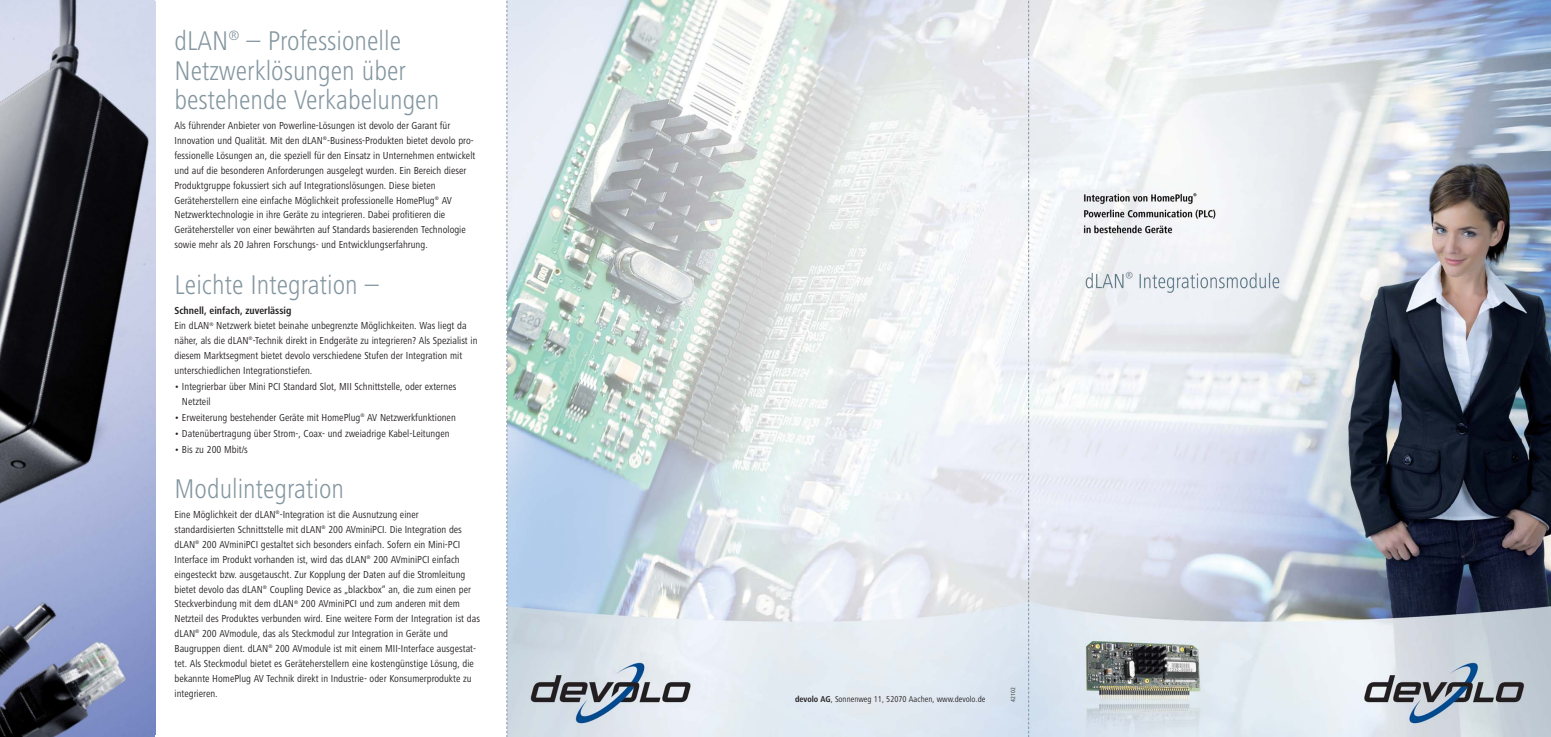
<style>
.page{position:relative;width:1551px;height:737px;background:#fff}
.page>*{position:absolute;margin:0;border:0;box-sizing:border-box;transform-origin:0 0}
.t1{font:300 condensed 28px/29.8px "Frutiger Next LT";color:#8496a0}
.t2{font:condensed 10.5px/14.9px "Frutiger Next LT";color:#231f20}
.t3{font:condensed 8.75px "Frutiger Next LT";color:#231f20}
.t4{font:condensed 6.12px "Frutiger Next LT";color:#231f20}
.s1{font-weight:700}
</style>
<div class="page">
<img style="left:507px;top:1px;width:1043px;height:736px">
<img style="left:0;top:1px;width:155px;height:736px">
<svg style="left:506px;top:1px;width:1px;height:736px"></svg>
<svg style="left:1028px;top:1px;width:1px;height:736px"></svg>
<h1 class="t1" style="left:174px;top:28px;width:266px">dLAN<sup>®</sup> – Professionelle<br>Netzwerklösungen über bestehende Verkabelungen</h1>
<p class="t2" style="left:174px;top:119px;width:302px">Als führender Anbieter von Powerline-Lösungen ist devolo der Garant für Innovation und Qualität. Mit den dLAN<sup>®</sup>-Business-Produkten bietet devolo pro&shy;fessionelle Lösungen an, die speziell für den Einsatz in Unternehmen entwickelt und auf die besonderen Anforderungen ausgelegt wurden. Ein Bereich dieser Produktgruppe fokussiert sich auf Integrationslösungen. Diese bieten Geräteherstellern eine einfache Möglichkeit professionelle HomePlug<sup>®</sup> AV Netzwerktechnologie in ihre Geräte zu integrieren. Dabei profitieren die Gerätehersteller von einer bewährten auf Standards basierenden Technologie sowie mehr als 20 Jahren Forschungs- und Entwicklungserfahrung.</p>
<h1 class="t1" style="left:174px;top:272px;width:206px">Leichte Integration –</h1>
<p class="t2" style="left:174px;top:304px;width:304px"><span class="s1">Schnell, einfach, zuverlässig<br></span>Ein dLAN<sup>®</sup> Netzwerk bietet beinahe unbegrenzte Möglichkeiten. Was liegt da näher, als die dLAN<sup>®</sup>-Technik direkt in Endgeräte zu integrieren? Als Spezialist in diesem Marktsegment bietet devolo verschiedene Stufen der Integration mit unterschiedlichen Integrationstiefen.</p>
<p class="t2" style="left:182px;top:379px;width:276px;line-height:15.8px;text-indent:-7px">• Integrierbar über Mini PCI Standard Slot, MII Schnittstelle, oder externes<br>Netzteil</p>
<p class="t2" style="left:174px;top:411px;width:283px">• Erweiterung bestehender Geräte mit HomePlug<sup>®</sup> AV Netzwerkfunktionen</p>
<p class="t2" style="left:174px;top:427px;width:276px">• Datenübertragung über Strom-, Coax- und zweiadrige Kabel-Leitungen</p>
<p class="t2" style="left:174px;top:443px;width:75px">• Bis zu 200 Mbit/s</p>
<h1 class="t1" style="left:174px;top:477px;width:171px">Modulintegration</h1>
<p class="t2" style="left:174px;top:508px;width:307px">Eine Möglichkeit der dLAN<sup>®</sup>-Integration ist die Ausnutzung einer standardisierten Schnittstelle mit dLAN<sup>®</sup> 200 AVminiPCI. Die Integration des dLAN<sup>®</sup> 200 AVminiPCI gestaltet sich besonders einfach. Sofern ein Mini-PCI Interface im Produkt vorhanden ist, wird das dLAN<sup>®</sup> 200 AVminiPCI einfach eingesteckt bzw. ausgetauscht. Zur Kopplung der Daten auf die Stromleitung bietet devolo das dLAN<sup>®</sup> Coupling Device as „blackbox“ an, die zum einen per Steckverbindung mit dem dLAN<sup>®</sup> 200 AVminiPCI und zum anderen mit dem Netzteil des Produktes verbunden wird. Eine weitere Form der Integration ist das dLAN<sup>®</sup> 200 AVmodule, das als Steckmodul zur Integration in Geräte und Baugruppen dient. dLAN<sup>®</sup> 200 AVmodule ist mit einem MII-Interface ausgestat&shy;tet. Als Steckmodul bietet es Geräteherstellern eine kostengünstige Lösung, die bekannte HomePlug AV Technik direkt in Industrie- oder Konsumerprodukte zu integrieren.</p>
<p class="t3" style="left:795px;top:695px;width:192px"><span class="s1">devolo AG</span>, Sonnenweg 11, 52070 Aachen, www.devolo.de</p>
<p class="t4" style="left:1010px;top:701px;width:16px;rotate:-90deg">42102</p>
</div>
